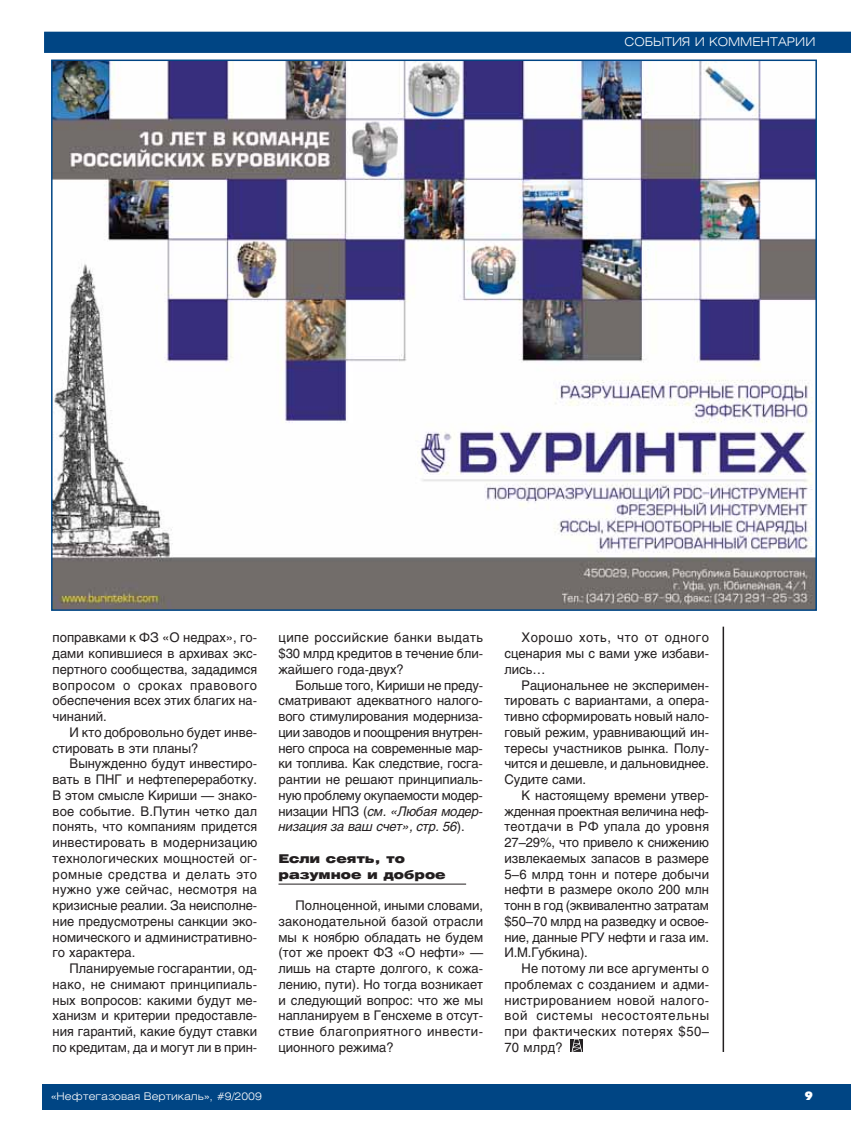
<style>
.page{position:relative;width:851px;height:1127px;background:#fff}
.page>*{position:absolute;margin:0;border:0;box-sizing:border-box;transform-origin:0 0}
.t1{font:13.2px/15.8px "Helios";color:#231f20;text-align:justify}
.t2{font:13.2px "Helios";letter-spacing:.02em;color:#231f20}
.t3{font:13.2px "Helios";letter-spacing:.04em;color:#231f20}
.t4{font:13.2px "Helios";letter-spacing:-.02em;color:#231f20}
.t5{font:italic 13.2px "Helios";letter-spacing:-.015em;color:#231f20}
.t6{font:13.2px "Helios";letter-spacing:.035em;color:#231f20}
.t7{font:13.2px "Helios";letter-spacing:.03em;color:#231f20}
.t8{font:13.2px "Helios";letter-spacing:.055em;color:#231f20}
.t9{font:900 12px/15.8px "Helios Ext";letter-spacing:.005em;color:#231f20}
.t10{font:300 12px "Helios Ext";color:#fff}
.t11{font:12px "Futura Futuris XC";color:#fff}
.t12{font:300 10.5px "Helios Ext";color:#fff}
.s1{font-style:normal}
</style>
<div class="page">
<div style="left:43px;top:1084px;width:807px;height:26px;background:#004584"></div>
<hr style="left:278px;top:884px;width:188px;height:1px;background:#231f20">
<div style="left:570px;top:1039px;width:13px;height:12px;background:#231f20"></div>
<svg style="left:571px;top:1039px;width:11px;height:13px"></svg>
<svg style="left:44px;top:31px;width:806px;height:22px;background:#084b88"></svg>
<hr style="left:722px;top:627px;width:2px;height:425px;background:#231f20">
<img style="left:54px;top:63px;width:759px;height:545px">
<p class="t10" style="left:624px;top:37px;width:192px">СОБЫТИЯ И КОММЕНТАРИИ</p>
<p class="t1" style="left:53px;top:631px;width:206px">поправками к ФЗ «О недрах», го-</p>
<p class="t1" style="left:53px;top:647px;width:206px">дами копившиеся в архивах экс-</p>
<p class="t1" style="left:53px;top:663px;width:206px">пертного сообщества, зададимся</p>
<p class="t3" style="left:53px;top:680px;width:206px">вопросом о сроках правового</p>
<p class="t1" style="left:53px;top:694px;width:206px">обеспечения всех этих благих на-</p>
<p class="t1" style="left:53px;top:710px;width:56px">чинаний.</p>
<p class="t1" style="left:70px;top:726px;width:189px">И кто добровольно будет инве-</p>
<p class="t1" style="left:53px;top:741px;width:147px">стировать в эти планы?</p>
<p class="t1" style="left:70px;top:757px;width:189px">Вынужденно будут инвестиро-</p>
<p class="t1" style="left:53px;top:773px;width:206px">вать в ПНГ и нефтепереработку.</p>
<p class="t1" style="left:53px;top:789px;width:206px">В этом смысле Кириши — знако-</p>
<p class="t1" style="left:53px;top:804px;width:206px">вое событие. В.Путин четко дал</p>
<p class="t1" style="left:53px;top:820px;width:206px">понять, что компаниям придется</p>
<p class="t2" style="left:53px;top:837px;width:206px">инвестировать в модернизацию</p>
<p class="t1" style="left:53px;top:852px;width:206px">технологических мощностей ог-</p>
<p class="t3" style="left:53px;top:869px;width:206px">ромные средства и делать это</p>
<p class="t2" style="left:53px;top:885px;width:206px">нужно уже сейчас, несмотря на</p>
<p class="t1" style="left:53px;top:899px;width:206px">кризисные реалии. За неисполне-</p>
<p class="t1" style="left:53px;top:915px;width:206px">ние предусмотрены санкции эко-</p>
<p class="t1" style="left:53px;top:930px;width:206px">номического и административно-</p>
<p class="t1" style="left:53px;top:946px;width:84px">го характера.</p>
<p class="t1" style="left:70px;top:962px;width:189px">Планируемые госгарантии, од-</p>
<p class="t1" style="left:53px;top:978px;width:206px">нако, не снимают принципиаль-</p>
<p class="t1" style="left:53px;top:993px;width:206px">ных вопросов: какими будут ме-</p>
<p class="t1" style="left:53px;top:1009px;width:206px">ханизм и критерии предоставле-</p>
<p class="t1" style="left:53px;top:1025px;width:206px">ния гарантий, какие будут ставки</p>
<p class="t1" style="left:53px;top:1041px;width:206px">по кредитам, да и могут ли в прин-</p>
<p class="t12" style="left:51px;top:1092px;width:212px">«Нефтегазовая Вертикаль», #9/2009</p>
<p class="t6" style="left:278px;top:633px;width:206px">ципе российские банки выдать</p>
<p class="t1" style="left:278px;top:647px;width:206px">$30 млрд кредитов в течение бли-</p>
<p class="t1" style="left:278px;top:663px;width:127px">жайшего года-двух?</p>
<p class="t1" style="left:295px;top:678px;width:189px">Больше того, Кириши не преду-</p>
<p class="t1" style="left:278px;top:694px;width:206px">сматривают адекватного налого-</p>
<p class="t1" style="left:278px;top:710px;width:206px">вого стимулирования модерниза-</p>
<p class="t4" style="left:278px;top:727px;width:206px">ции заводов и поощрения внутрен-</p>
<p class="t1" style="left:278px;top:741px;width:206px">него спроса на современные мар-</p>
<p class="t1" style="left:278px;top:757px;width:206px">ки топлива. Как следствие, госга-</p>
<p class="t1" style="left:278px;top:773px;width:206px">рантии не решают принципиаль-</p>
<p class="t4" style="left:278px;top:790px;width:206px">ную проблему окупаемости модер-</p>
<p class="t5" style="left:278px;top:806px;width:206px"><span class="s1">низации НПЗ (</span>см. «Любая модер-</p>
<p class="t5" style="left:278px;top:822px;width:188px">низация за ваш счет», стр. 56<span class="s1">).</span></p>
<p class="t9" style="left:278px;top:852px;width:169px">Если сеять, то разумное и доброе</p>
<p class="t1" style="left:278px;top:899px;width:206px;text-indent:17px">Полноценной, иными словами, законодательной базой отрасли мы к ноябрю обладать не будем (тот же проект ФЗ «О нефти» — лишь на старте долгого, к сожа&shy;лению, пути). Но тогда возникает и следующий вопрос: что же мы напланируем в Генсхеме в отсут&shy;ствие благоприятного инвести&shy;ционного режима?</p>
<p class="t3" style="left:521px;top:633px;width:189px">Хорошо хоть, что от одного</p>
<p class="t1" style="left:504px;top:647px;width:206px">сценария мы с вами уже избави-</p>
<p class="t1" style="left:504px;top:663px;width:43px">лись…</p>
<p class="t1" style="left:521px;top:678px;width:189px">Рациональнее не эксперимен-</p>
<p class="t1" style="left:504px;top:694px;width:206px">тировать с вариантами, а опера-</p>
<p class="t1" style="left:504px;top:710px;width:206px">тивно сформировать новый нало-</p>
<p class="t1" style="left:504px;top:726px;width:206px">говый режим, уравнивающий ин-</p>
<p class="t1" style="left:504px;top:741px;width:206px">тересы участников рынка. Полу-</p>
<p class="t1" style="left:504px;top:757px;width:206px">чится и дешевле, и дальновиднее.</p>
<p class="t1" style="left:504px;top:773px;width:83px">Судите сами.</p>
<p class="t1" style="left:521px;top:789px;width:189px">К настоящему времени утвер-</p>
<p class="t1" style="left:504px;top:804px;width:206px">жденная проектная величина неф-</p>
<p class="t2" style="left:504px;top:822px;width:206px">теотдачи в РФ упала до уровня</p>
<p class="t1" style="left:504px;top:836px;width:206px">27–29%, что привело к снижению</p>
<p class="t1" style="left:504px;top:852px;width:206px">извлекаемых запасов в размере</p>
<p class="t1" style="left:504px;top:867px;width:206px">5–6 млрд тонн и потере добычи</p>
<p class="t1" style="left:504px;top:883px;width:206px">нефти в размере около 200 млн</p>
<p class="t1" style="left:504px;top:899px;width:206px">тонн в год (эквивалентно затратам</p>
<p class="t1" style="left:504px;top:915px;width:206px">$50–70 млрд на разведку и освое-</p>
<p class="t1" style="left:504px;top:930px;width:206px">ние, данные РГУ нефти и газа им.</p>
<p class="t1" style="left:504px;top:946px;width:85px">И.М.Губкина).</p>
<p class="t1" style="left:521px;top:962px;width:189px">Не потому ли все аргументы о</p>
<p class="t1" style="left:504px;top:978px;width:206px">проблемах с созданием и адми-</p>
<p class="t7" style="left:504px;top:995px;width:206px">нистрированием новой налого-</p>
<p class="t8" style="left:504px;top:1011px;width:206px">вой системы несостоятельны</p>
<p class="t6" style="left:504px;top:1026px;width:206px">при фактических потерях $50–</p>
<p class="t1" style="left:504px;top:1041px;width:60px">70 млрд?</p>
<p class="t11" style="left:804px;top:1091px;width:10px">9</p>
</div>
